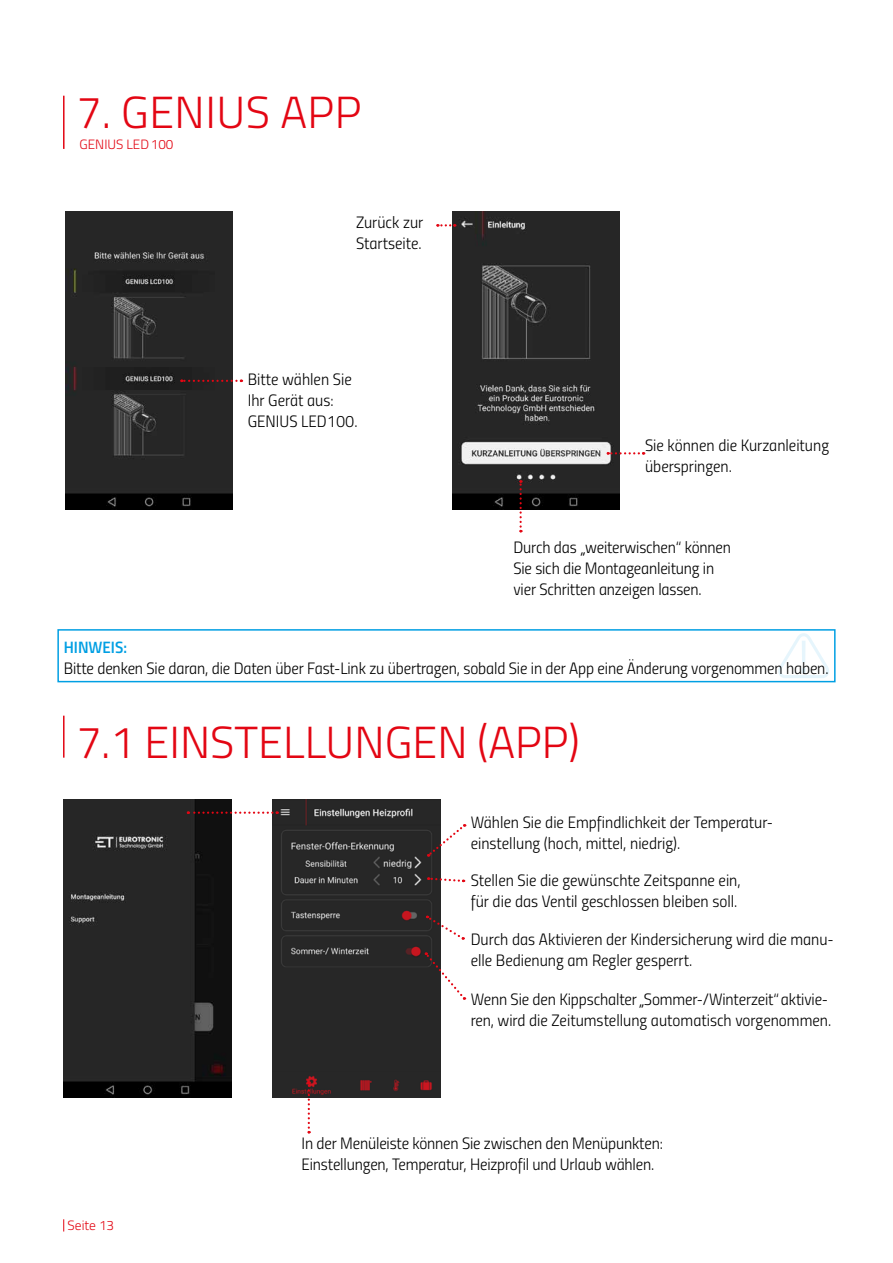
<style>
.page{position:relative;width:893px;height:1263px;background:#fff}
.page>*{position:absolute;margin:0;border:0;box-sizing:border-box;transform-origin:0 0}
.t1{font:300 45px "Titillium";color:#e30613}
.t2{font:16.5px/21px "Titillium Light Upright";letter-spacing:-.01em;color:#000}
.t3{font:16.5px "Titillium Semibold Upright";color:#009fe3}
.t4{font:300 13.5px "Titillium";color:#e30613}
.s1{font-family:"Amatic";font-weight:700}
</style>
<div class="page">
<svg style="left:63px;top:1219px;width:1px;height:12px"></svg>
<hr style="left:63px;top:96px;width:2px;height:53px;background:#e30613">
<img style="left:65px;top:212px;width:168px;height:297px">
<img style="left:452px;top:211px;width:168px;height:298px">
<svg style="left:519px;top:480px;width:3px;height:52px"></svg>
<svg style="left:436px;top:224px;width:20px;height:3px"></svg>
<svg style="left:180px;top:379px;width:62px;height:3px"></svg>
<img style="left:273px;top:800px;width:167px;height:297px">
<img style="left:64px;top:800px;width:167px;height:297px">
<svg style="left:187px;top:811px;width:91px;height:3px"></svg>
<hr style="left:63px;top:716px;width:2px;height:42px;background:#e30613">
<svg style="left:778px;top:633px;width:51px;height:45px"></svg>
<hr style="left:802px;top:641px;width:3px;height:21px;background:#009fe3">
<div style="left:57px;top:629px;width:779px;height:53px;border:2px solid #009fe3"></div>
<svg style="left:427px;top:824px;width:39px;height:33px"></svg>
<svg style="left:307px;top:1081px;width:3px;height:52px"></svg>
<svg style="left:426px;top:915px;width:38px;height:25px"></svg>
<svg style="left:424px;top:952px;width:42px;height:48px"></svg>
<svg style="left:427px;top:876px;width:38px;height:7px"></svg>
<svg style="left:607px;top:452px;width:38px;height:3px"></svg>
<h1 class="t1" style="left:77px;top:79px;width:286px">7. GENIUS APP</h1>
<p class="t4" style="left:80px;top:134px;width:95px">GENIUS LED100</p>
<p class="t2" style="left:356px;top:211px;width:69px">Zurück zur<br>Startseite.</p>
<p class="t2" style="left:248px;top:368px;width:111px">Bitte wählen Sie<br>Ihr Gerät aus:<br>GENIUS LED100.</p>
<p class="t2" style="left:645px;top:434px;width:185px">Sie können die Kurzanleitung überspringen.</p>
<p class="t2" style="left:513px;top:535px;width:219px">Durch das <span class="s1">„</span>weiterwischen“ können<br>Sie sich die Montageanleitung in vier Schritten anzeigen lassen.</p>
<p class="t3" style="left:64px;top:634px;width:65px">HINWEIS:</p>
<p class="t2" style="left:64px;top:656px;width:766px">Bitte denken Sie daran, die Daten über Fast-Link zu übertragen, sobald Sie in der App eine Änderung vorgenommen haben.</p>
<h1 class="t1" style="left:77px;top:709px;width:505px">7.1 EINSTELLUNGEN (APP)</h1>
<p class="t2" style="left:471px;top:811px;width:304px">Wählen Sie die Empfindlichkeit der Temperatur&shy;einstellung (hoch, mittel, niedrig).</p>
<p class="t2" style="left:471px;top:869px;width:272px">Stellen Sie die gewünschte Zeitspanne ein, für die das Ventil geschlossen bleiben soll.</p>
<p class="t2" style="left:471px;top:928px;width:365px">Durch das Aktivieren der Kindersicherung wird die manu&shy;elle Bedienung am Regler gesperrt.</p>
<p class="t2" style="left:471px;top:988px;width:362px">Wenn Sie den Kippschalter<span class="s1">„</span>Sommer-/Winterzeit“aktivie&shy;ren, wird die Zeitumstellung automatisch vorgenommen.</p>
<p class="t4" style="left:68px;top:1215px;width:48px">Seite 13</p>
<p class="t2" style="left:302px;top:1132px;width:363px">In der Menüleiste können Sie zwischen den Menüpunkten:<br>Einstellungen, Temperatur, Heizprofil und Urlaub wählen.</p>
</div>
